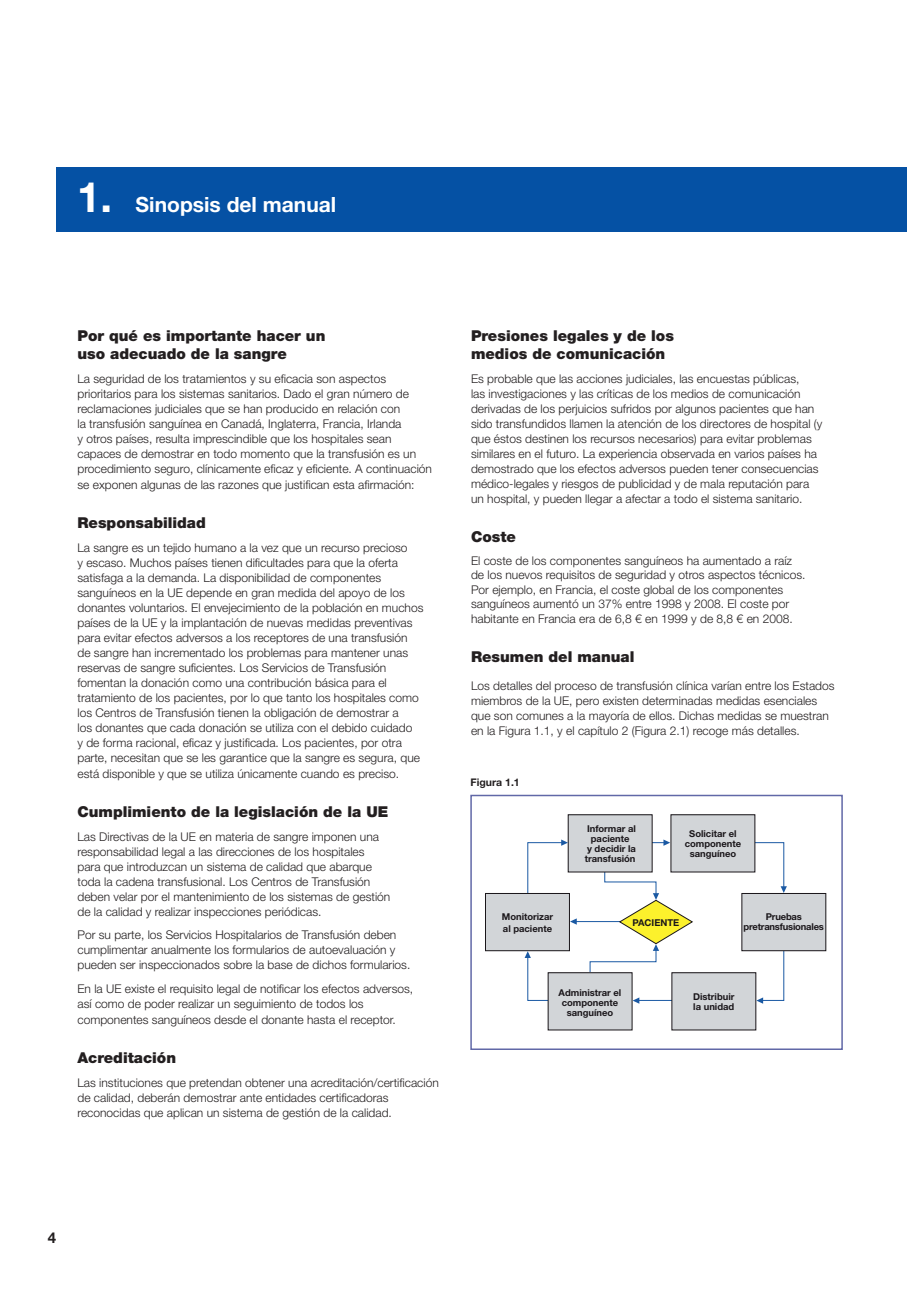
<style>
.page{position:relative;width:919px;height:1289px;background:#fff}
.page>*{position:absolute;margin:0;border:0;box-sizing:border-box;transform-origin:0 0}
.t1{font:700 21px "Helvetica Neue LT Std";color:#fff}
.t2{font:900 15px/18px "Helvetica Neue LT Std";color:#231f20}
.t3{font:700 15px "Helvetica Neue LT Std";color:#231f20}
.t4{font:300 12px/15px "Helvetica Neue LT Std";color:#231f20}
.t5{font:700 10.5px "Helvetica Neue LT Std";color:#231f20}
.t6{font:700 9.45px/10.1px "Helvetica Neue LT Std";color:#1a161a;text-align:center}
.t7{font:700 9.45px/10.1px "Helvetica Neue LT Std";letter-spacing:-.02em;color:#1a161a;text-align:center}
.s1{font-size:42px}
</style>
<div class="page">
<div style="left:56px;top:167px;width:850px;height:64px;background:#0551a4"></div>
<div style="left:470px;top:794px;width:372px;height:255px;border:2px solid #6168a7"></div>
<div style="left:485px;top:893px;width:84px;height:57px;background:#d2d5d8"></div>
<div style="left:485px;top:893px;width:85px;height:58px;border:1px solid #1a161a"></div>
<div style="left:568px;top:814px;width:84px;height:58px;background:#d2d5d8"></div>
<div style="left:567px;top:814px;width:85px;height:58px;border:1px solid #1a161a"></div>
<div style="left:671px;top:814px;width:83px;height:58px;background:#d2d5d8"></div>
<div style="left:670px;top:814px;width:85px;height:58px;border:1px solid #1a161a"></div>
<div style="left:741px;top:893px;width:84px;height:57px;background:#d2d5d8"></div>
<div style="left:741px;top:893px;width:85px;height:58px;border:1px solid #1a161a"></div>
<div style="left:671px;top:972px;width:84px;height:57px;background:#d2d5d8"></div>
<div style="left:548px;top:972px;width:84px;height:57px;background:#d2d5d8"></div>
<svg style="left:524px;top:839px;width:262px;height:164px"></svg>
<h1 class="t1" style="left:77px;top:192px;width:260px"><span class="s1">1.</span> Sinopsis del manual</h1>
<p class="t2" style="left:77px;top:327px;width:249px">Por qué es importante hacer un uso adecuado de la sangre</p>
<p class="t4" style="left:77px;top:370px;width:356px">La seguridad de los tratamientos y su eficacia son aspectos prioritarios para los sistemas sanitarios. Dado el gran número de reclamaciones judiciales que se han producido en relación con<br>la transfusión sanguínea en Canadá, Inglaterra, Francia, Irlanda<br>y otros países, resulta imprescindible que los hospitales sean capaces de demostrar en todo momento que la transfusión es un procedimiento seguro, clínicamente eficaz y eficiente. A continuación</p>
<p class="t4" style="left:77px;top:477px;width:338px">se exponen algunas de las razones que justifican esta afirmación:</p>
<p class="t2" style="left:77px;top:514px;width:130px">Responsabilidad</p>
<p class="t4" style="left:77px;top:539px;width:347px">La sangre es un tejido humano a la vez que un recurso precioso<br>y escaso. Muchos países tienen dificultades para que la oferta satisfaga a la demanda. La disponibilidad de componentes sanguíneos en la UE depende en gran medida del apoyo de los donantes voluntarios. El envejecimiento de la población en muchos países de la UE y la implantación de nuevas medidas preventivas para evitar efectos adversos a los receptores de una transfusión de sangre han incrementado los problemas para mantener unas reservas de sangre suficientes. Los Servicios de Transfusión fomentan la donación como una contribución básica para el tratamiento de los pacientes, por lo que tanto los hospitales como los Centros de Transfusión tienen la obligación de demostrar a<br>los donantes que cada donación se utiliza con el debido cuidado<br>y de forma racional, eficaz y justificada. Los pacientes, por otra parte, necesitan que se les garantice que la sangre es segura, que</p>
<p class="t4" style="left:77px;top:766px;width:323px">está disponible y que se utiliza únicamente cuando es preciso.</p>
<p class="t2" style="left:77px;top:803px;width:312px">Cumplimiento de la legislación de la UE</p>
<p class="t4" style="left:77px;top:828px;width:314px">Las Directivas de la UE en materia de sangre imponen una responsabilidad legal a las direcciones de los hospitales para que introduzcan un sistema de calidad que abarque toda la cadena transfusional. Los Centros de Transfusión deben velar por el mantenimiento de los sistemas de gestión de la calidad y realizar inspecciones periódicas.</p>
<p class="t4" style="left:77px;top:927px;width:334px">Por su parte, los Servicios Hospitalarios de Transfusión deben cumplimentar anualmente los formularios de autoevaluación y pueden ser inspeccionados sobre la base de dichos formularios.</p>
<p class="t4" style="left:77px;top:980px;width:337px">En la UE existe el requisito legal de notificar los efectos adversos, así como de poder realizar un seguimiento de todos los</p>
<p class="t4" style="left:77px;top:1012px;width:320px">componentes sanguíneos desde el donante hasta el receptor.</p>
<p class="t2" style="left:77px;top:1048px;width:100px">Acreditación</p>
<p class="t4" style="left:77px;top:1074px;width:363px">Las instituciones que pretendan obtener una acreditación/certificación de calidad, deberán demostrar ante entidades certificadoras reconocidas que aplican un sistema de gestión de la calidad.</p>
<p class="t2" style="left:471px;top:327px;width:204px">Presiones legales y de los medios de comunicación</p>
<p class="t4" style="left:471px;top:370px;width:353px">Es probable que las acciones judiciales, las encuestas públicas,<br>las investigaciones y las críticas de los medios de comunicación derivadas de los perjuicios sufridos por algunos pacientes que han sido transfundidos llamen la atención de los directores de hospital (y que éstos destinen los recursos necesarios) para evitar problemas similares en el futuro. La experiencia observada en varios países ha demostrado que los efectos adversos pueden tener consecuencias médico-legales y riesgos de publicidad y de mala reputación para un hospital, y pueden llegar a afectar a todo el sistema sanitario.</p>
<p class="t2" style="left:471px;top:527px;width:47px">Coste</p>
<p class="t4" style="left:471px;top:553px;width:336px;line-height:14.4px">El coste de los componentes sanguíneos ha aumentado a raíz de los nuevos requisitos de seguridad y otros aspectos técnicos.<br>Por ejemplo, en Francia, el coste global de los componentes sanguíneos aumentó un 37% entre 1998 y 2008. El coste por habitante en Francia era de 6,8 € en 1999 y de 8,8 € en 2008.</p>
<p class="t2" style="left:471px;top:647px;width:165px">Resumen del manual</p>
<p class="t4" style="left:471px;top:677px;width:365px">Los detalles del proceso de transfusión clínica varían entre los Estados miembros de la UE, pero existen determinadas medidas esenciales que son comunes a la mayoría de ellos. Dichas medidas se muestran en la Figura 1.1, y el capítulo 2 (Figura 2.1) recoge más detalles.</p>
<p class="t5" style="left:470px;top:775px;width:51px">Figura 1.1</p>
<p class="t6" style="left:501px;top:911px;width:53px;line-height:11.2px;text-align:left">Monitorizar al paciente</p>
<p class="t6" style="left:585px;top:823px;width:53px">Informar al paciente<br>y decidir la transfusión</p>
<p class="t6" style="left:684px;top:828px;width:58px">Solicitar el componente sanguíneo</p>
<p class="t6" style="left:632px;top:916px;width:48px">PACIENTE</p>
<p class="t7" style="left:743px;top:911px;width:82px">Pruebas pretransfusionales</p>
<p class="t6" style="left:558px;top:987px;width:64px">Administrar el componente sanguíneo</p>
<p class="t6" style="left:693px;top:991px;width:43px;text-align:left">Distribuir la unidad</p>
<p class="t3" style="left:48px;top:1228px;width:10px">4</p>
</div>
